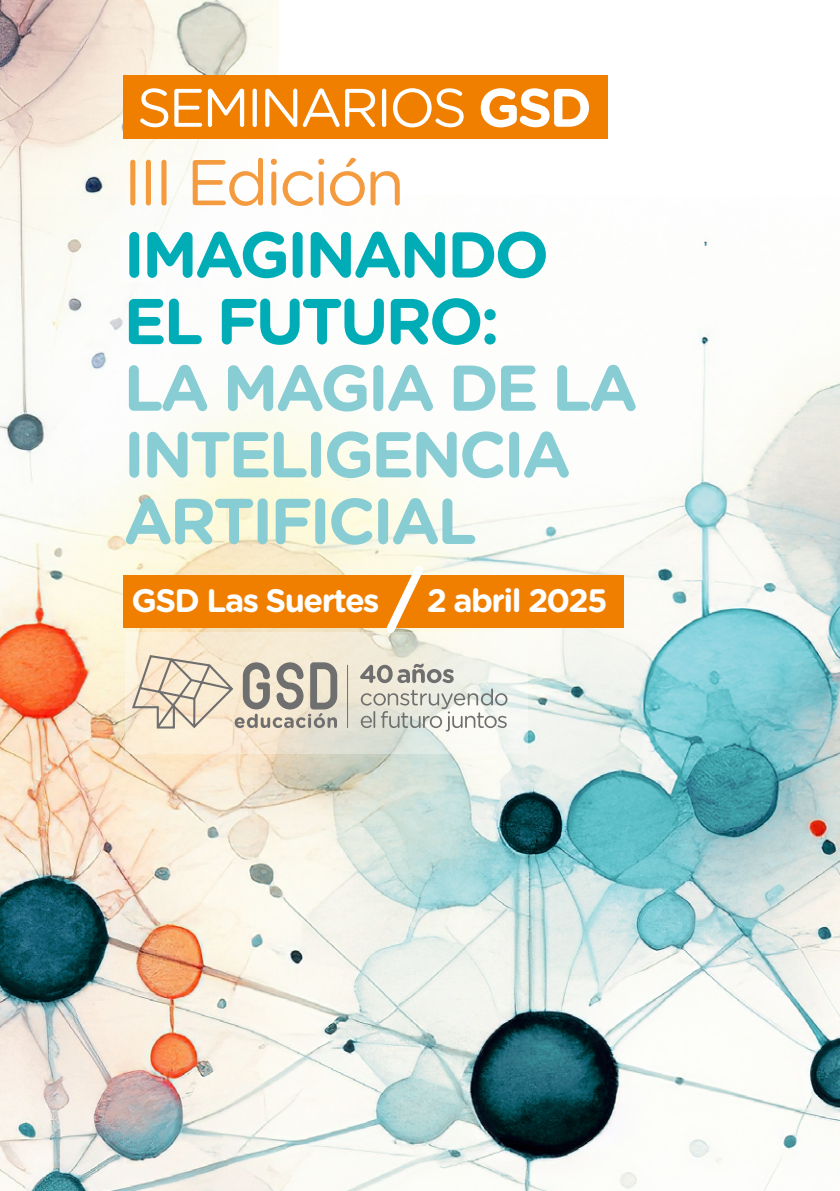
<style>
.page{position:relative;width:840px;height:1191px;background:#fff}
.page>*{position:absolute;margin:0;border:0;box-sizing:border-box;transform-origin:0 0}
.t1{font:700 64.6px/66.6px "Gotham Rounded";letter-spacing:-.05em;color:#88cdd3}
.t2{font:700 64.6px/66.6px "Gotham Rounded";letter-spacing:-.05em;color:#00adb7}
.t3{font:64.6px "Gotham Rounded";letter-spacing:-.05em;color:#f59b3f}
.t4{font:54.2px "Gotham Rounded";letter-spacing:-.05em;color:#fff}
.t5{font:700 32.4px "Gotham Rounded";letter-spacing:-.05em;color:#fff}
.s1{font-weight:700}
.s2{font-size:71.2px}
</style>
<div class="page">
<img style="left:0;top:241px;width:839px;height:950px">
<img style="left:0;top:0;width:278px;height:519px">
<div style="left:123px;top:75px;width:485px;height:64px;background:#f07f00"></div>
<div style="left:123px;top:575px;width:500px;height:52px;background:#f07f00"></div>
<svg style="left:125px;top:632px;width:402px;height:122px"></svg>
<svg style="left:130px;top:654px;width:207px;height:76px;background:#d4cab8"></svg>
<hr style="left:347px;top:665px;width:1px;height:62px;background:#706f6f">
<svg style="left:360px;top:663px;width:147px;height:68px"></svg>
<p class="t4" style="left:137px;top:70px;width:456px">SEMINARIOS <span class="s1">GSD</span></p>
<p class="t3" style="left:123px;top:138px;width:283px">III Edición</p>
<p class="t2" style="left:123px;top:219px;width:427px">IMAGINANDO<br>EL FUTURO:</p>
<p class="t1" style="left:123px;top:352px;width:516px">LA MAGIA DE LA<br>INTELIGENCIA<br>ARTIFICIAL</p>
<p class="t5" style="left:131px;top:577px;width:477px">GSD Las Suertes <span class="s2">/</span>2 abril 2025</p>
</div>
